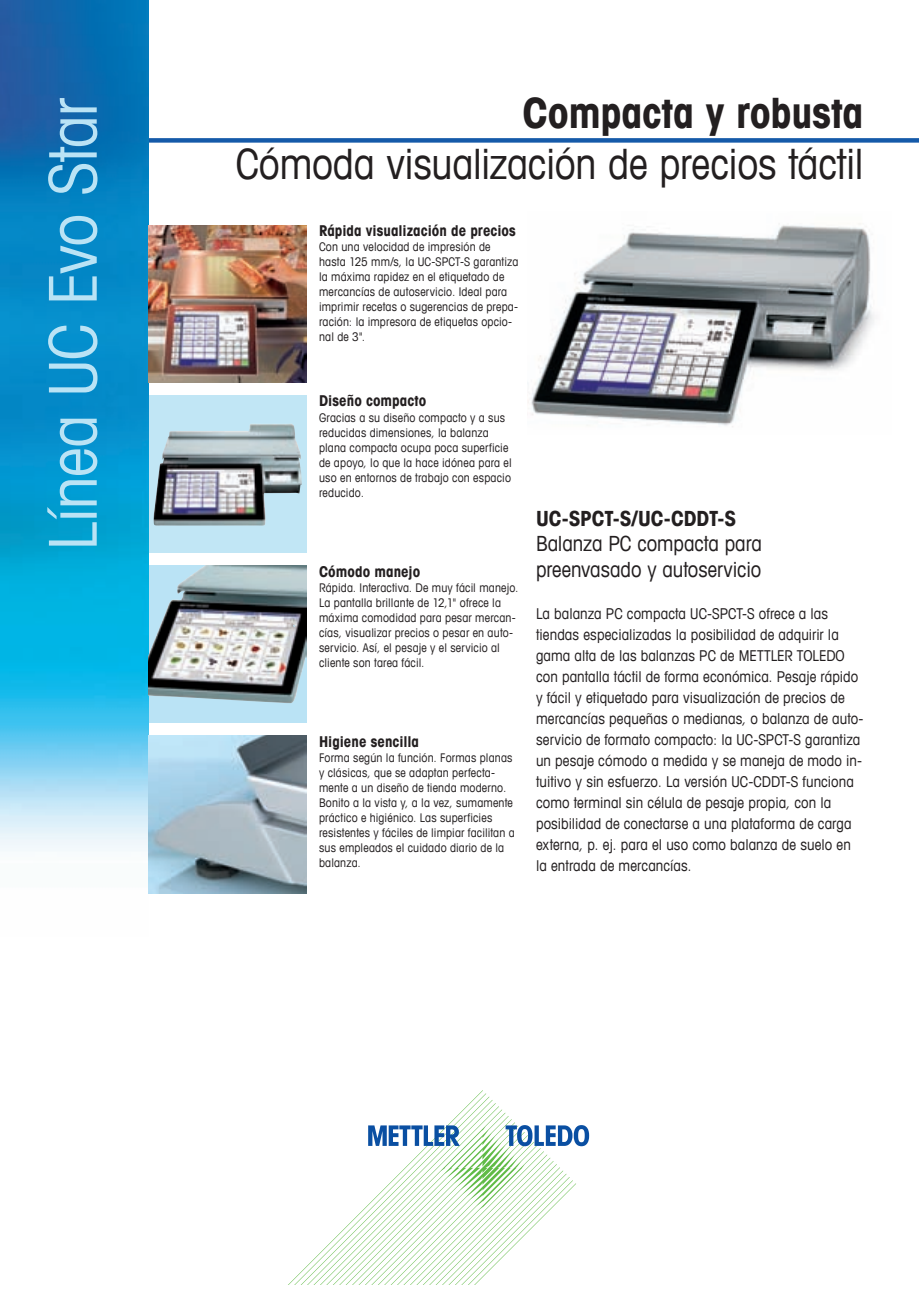
<style>
.page{position:relative;width:919px;height:1289px;background:#fff}
.page>*{position:absolute;margin:0;border:0;box-sizing:border-box;transform-origin:0 0}
.t1{font:condensed 66px "Avant Garde Com";letter-spacing:-.015em;color:#bae3f5}
.t2{font:condensed 42px "Avant Garde Com";letter-spacing:-.005em;color:#231f20}
.t3{font:700 condensed 42px "Avant Garde Com";letter-spacing:-.005em;color:#231f20}
.t4{font:condensed 21px/25.5px "Avant Garde Com";letter-spacing:-.005em;color:#231f20}
.t5{font:700 condensed 21px "Avant Garde Com";letter-spacing:-.005em;color:#231f20}
.t6{font:condensed 15px/21px "Avant Garde Com";letter-spacing:.005em;color:#231f20}
.t7{font:700 condensed 15px "Avant Garde Com";letter-spacing:.005em;color:#231f20}
.t8{font:condensed 12px/15px "Avant Garde Com";letter-spacing:.015em;color:#231f20}
</style>
<div class="page">
<svg style="left:289px;top:1090px;width:300px;height:194px"></svg>
<div style="left:123px;top:138px;width:795px;height:5px;background:#155aa9"></div>
<img style="left:0;top:0;width:149px;height:894px">
<img style="left:149px;top:736px;width:157px;height:157px">
<div style="left:149px;top:566px;width:157px;height:157px;background:#bae3f5"></div>
<img style="left:149px;top:566px;width:157px;height:137px">
<div style="left:149px;top:395px;width:157px;height:158px;background:#c1e6f5"></div>
<img style="left:153px;top:424px;width:149px;height:102px">
<img style="left:149px;top:225px;width:157px;height:158px">
<img style="left:528px;top:223px;width:346px;height:204px">
<h1 class="t1" style="left:32px;top:550px;width:454px;rotate:-90deg">Línea UC Evo Star</h1>
<h2 class="t3" style="left:522px;top:86px;width:342px">Compacta y robusta</h2>
<h2 class="t2" style="left:236px;top:138px;width:629px">Cómoda visualización de precios táctil</h2>
<p class="t7" style="left:319px;top:221px;width:198px">Rápida visualización de precios</p>
<p class="t8" style="left:319px;top:239px;width:201px">Con una velocidad de impresión de hasta 125 mm/s, la UC-SPCT-S garantiza la máxima rapidez en el etiquetado de mercancías de autoservicio. Ideal para imprimir recetas o sugerencias de prepa&shy;ración: la impresora de etiquetas opcio&shy;nal de 3".</p>
<p class="t7" style="left:319px;top:391px;width:109px">Diseño compacto</p>
<p class="t8" style="left:319px;top:409px;width:194px">Gracias a su diseño compacto y a sus reducidas dimensiones, la balanza plana compacta ocupa poca superficie de apoyo, lo que la hace idónea para el uso en entornos de trabajo con espacio reducido.</p>
<p class="t7" style="left:319px;top:561px;width:103px">Cómodo manejo</p>
<p class="t8" style="left:319px;top:579px;width:201px">Rápida. Interactiva. De muy fácil manejo.<br>La pantalla brillante de 12,1" ofrece la máxima comodidad para pesar mercan&shy;cías, visualizar precios o pesar en auto&shy;servicio. Así, el pesaje y el servicio al cliente son tarea fácil.</p>
<p class="t7" style="left:319px;top:731px;width:101px">Higiene sencilla</p>
<p class="t8" style="left:319px;top:749px;width:197px">Forma según la función. Formas planas y clásicas, que se adaptan perfecta&shy;mente a un diseño de tienda moderno.<br>Bonito a la vista y, a la vez, sumamente práctico e higiénico. Las superficies resistentes y fáciles de limpiar facilitan a sus empleados el cuidado diario de la balanza.</p>
<h3 class="t5" style="left:536px;top:504px;width:201px">UC-SPCT-S/UC-CDDT-S</h3>
<h3 class="t4" style="left:536px;top:530px;width:227px">Balanza PC compacta para preenvasado y autoservicio</h3>
<p class="t6" style="left:536px;top:602px;width:329px">La balanza PC compacta UC-SPCT-S ofrece a las tiendas especializadas la posibilidad de adquirir la gama alta de las balanzas PC de METTLER TOLEDO con pantalla táctil de forma económica. Pesaje rápido y fácil y etiquetado para visualización de precios de mercancías pequeñas o medianas, o balanza de auto&shy;servicio de formato compacto: la UC-SPCT-S garantiza un pesaje cómodo a medida y se maneja de modo in&shy;tuitivo y sin esfuerzo. La versión UC-CDDT-S funciona como terminal sin célula de pesaje propia, con la posibilidad de conectarse a una plataforma de carga externa, p. ej. para el uso como balanza de suelo en la entrada de mercancías.</p>
</div>
